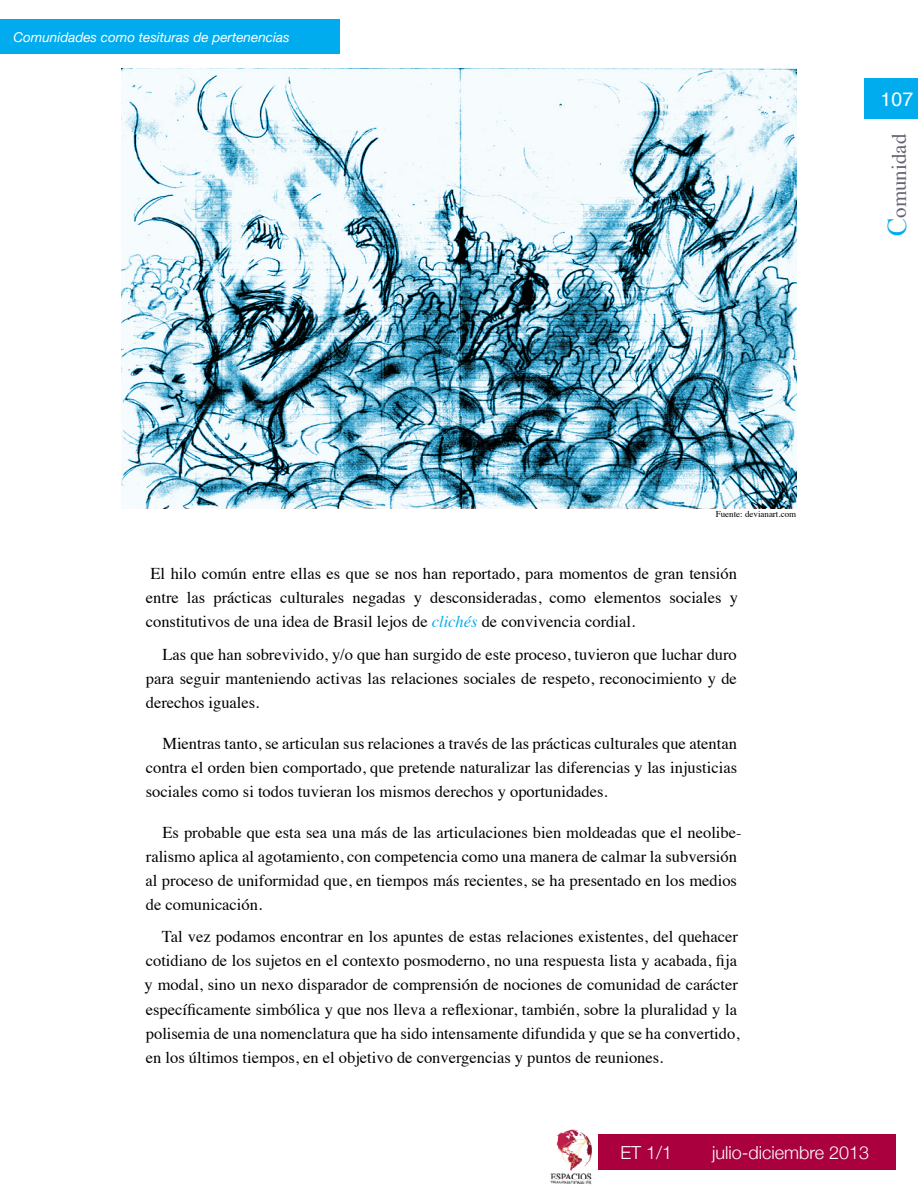
<style>
.page{position:relative;width:918px;height:1188px;background:#fff}
.page>*{position:absolute;margin:0;border:0;box-sizing:border-box;transform-origin:0 0}
.t1{font:21px "Times";color:#646473}
.t2{font:19.5px "Helvetica";color:#fff}
.t3{font:300 18px "Helvetica Neue";color:#fff}
.t4{font:16.5px/24px "Times";color:#000;text-align:justify}
.t5{font:italic 13.5px "Helvetica Neue";color:#fff}
.t6{font:9px "Times";color:#000}
.s1{font-size:27px;color:#00acee}
.s2{font-style:italic;color:#00acee}
</style>
<div class="page">
<img style="left:550px;top:1129px;width:42px;height:55px">
<div style="left:864px;top:78px;width:54px;height:40px;background:#00acee"></div>
<div style="left:0;top:20px;width:340px;height:34px;background:#00acee"></div>
<div style="left:598px;top:1134px;width:297px;height:36px;background:#aa003d"></div>
<svg style="left:121px;top:68px;width:676px;height:440px"></svg>
<p class="t5" style="left:13px;top:27px;width:278px">Comunidades como tesituras de pertenencias</p>
<p class="t2" style="left:881px;top:84px;width:34px">107</p>
<p class="t1" style="left:879px;top:236px;width:104px;rotate:-90deg"><span class="s1">C</span>omunidad</p>
<p class="t6" style="left:716px;top:506px;width:82px">Fuente: devianart.com</p>
<p class="t4" style="left:146px;top:560px;width:594px">El hilo común entre ellas es que se nos han reportado, para momentos de gran tensión entre las prácticas culturales negadas y desconsideradas, como elementos sociales y constitutivos de una idea de Brasil lejos de <span class="s2">clichés</span> de convivencia cordial.</p>
<p class="t4" style="left:146px;top:641px;width:593px;text-indent:17px">Las que han sobrevivido, y/o que han surgido de este proceso, tuvieron que luchar duro para seguir manteniendo activas las relaciones sociales de respeto, reconocimiento y de derechos iguales.</p>
<p class="t4" style="left:146px;top:730px;width:593px;text-indent:17px">Mientras tanto, se articulan sus relaciones a través de las prácticas culturales que atentan contra el orden bien comportado, que pretende naturalizar las diferencias y las injusticias sociales como si todos tuvieran los mismos derechos y oportunidades.</p>
<p class="t4" style="left:146px;top:819px;width:597px;text-align:left;text-indent:17px">Es probable que esta sea una más de las articulaciones bien moldeadas que el neolibe&shy;ralismo aplica al agotamiento, con competencia como una manera de calmar la subversión al proceso de uniformidad que, en tiempos más recientes, se ha presentado en los medios de comunicación.</p>
<p class="t4" style="left:145px;top:924px;width:596px;text-align:left;text-indent:17px">Tal vez podamos encontrar en los apuntes de estas relaciones existentes, del quehacer cotidiano de los sujetos en el contexto posmoderno, no una respuesta lista y acabada, fija y modal, sino un nexo disparador de comprensión de nociones de comunidad de carácter específicamente simbólica y que nos lleva a reflexionar, también, sobre la pluralidad y la polisemia de una nomenclatura que ha sido intensamente difundida y que se ha convertido, en los últimos tiempos, en el objetivo de convergencias y puntos de reuniones.</p>
<p class="t3" style="left:620px;top:1138px;width:53px">ET 1/1</p>
<p class="t3" style="left:712px;top:1138px;width:159px">julio-diciembre 2013</p>
</div>
